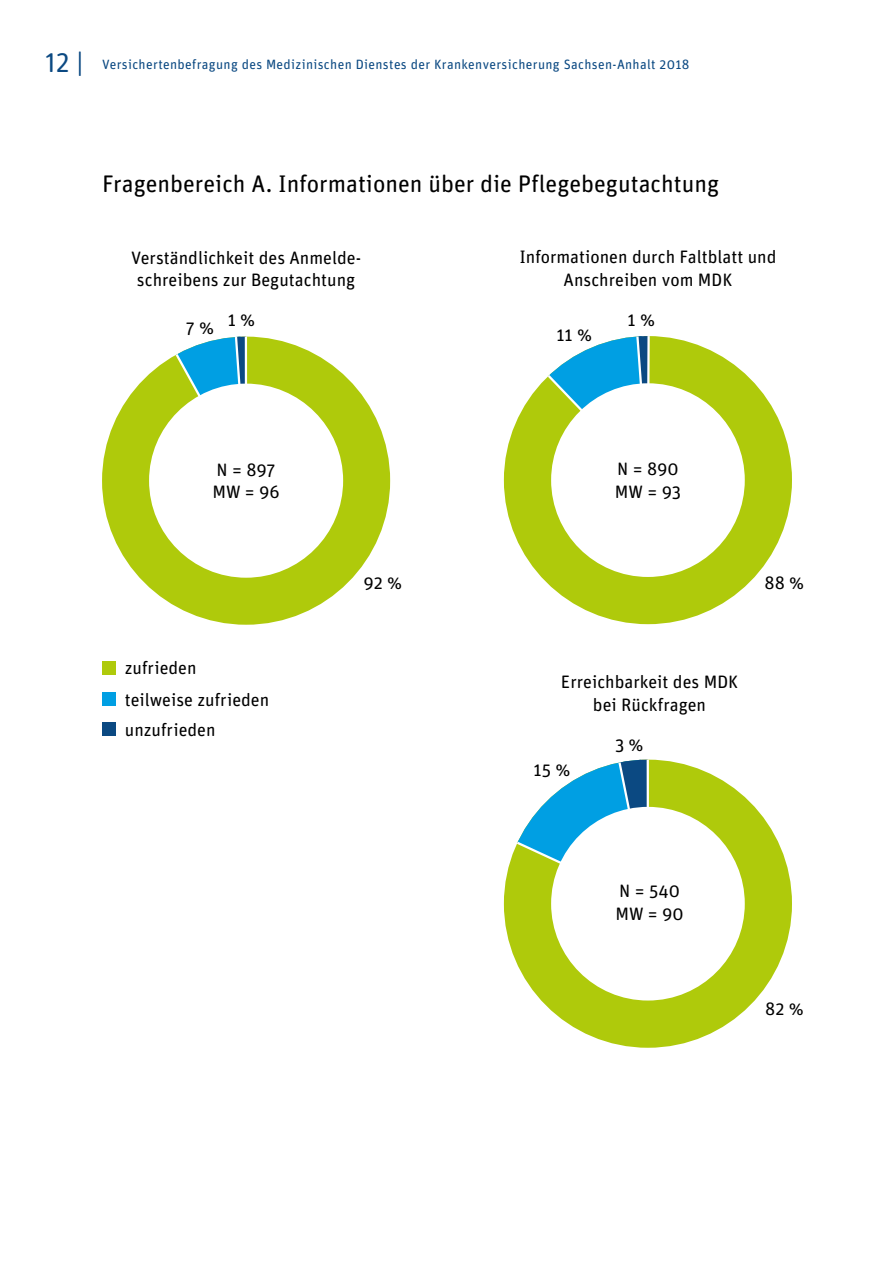
<style>
.page{position:relative;width:893px;height:1263px;background:#fff}
.page>*{position:absolute;margin:0;border:0;box-sizing:border-box;transform-origin:0 0}
.t1{font:24px "Unit Rounded OT";color:#000}
.t2{font:18px/22.5px "Unit Rounded OT";color:#000}
.t3{font:13.5px "Unit Rounded OT";letter-spacing:.025em;color:#0b4982}
.s1{font-size:27px}
</style>
<div class="page">
<div style="left:102px;top:661px;width:13px;height:14px;background:#afca0b"></div>
<div style="left:102px;top:692px;width:13px;height:13px;background:#009fe3"></div>
<div style="left:102px;top:722px;width:13px;height:14px;background:#0b4982"></div>
<div style="left:504px;top:760px;width:288px;height:288px;background:#afca0b;border-radius:50%"></div>
<svg style="left:504px;top:760px;width:146px;height:166px"></svg>
<div style="left:551px;top:807px;width:194px;height:193px;background:#fff;border-radius:50%"></div>
<div style="left:102px;top:337px;width:288px;height:288px;background:#afca0b;border-radius:50%"></div>
<svg style="left:141px;top:337px;width:108px;height:208px"></svg>
<div style="left:149px;top:384px;width:194px;height:194px;background:#fff;border-radius:50%"></div>
<div style="left:504px;top:336px;width:288px;height:288px;background:#afca0b;border-radius:50%"></div>
<svg style="left:504px;top:336px;width:147px;height:201px"></svg>
<div style="left:551px;top:383px;width:194px;height:194px;background:#fff;border-radius:50%"></div>
<p class="t3" style="left:45px;top:56px;width:646px"><span class="s1">12 |</span> Versichertenbefragung des Medizinischen Dienstes der Krankenversicherung Sachsen-Anhalt 2018</p>
<h1 class="t1" style="left:102px;top:169px;width:619px">Fragenbereich A. Informationen über die Pflegebegutachtung</h1>
<p class="t2" style="left:131px;top:246px;width:232px;text-align:center">Verständlichkeit des Anmelde&shy;schreibens zur Begutachtung</p>
<p class="t2" style="left:186px;top:312px;width:71px">7 % 1 %</p>
<p class="t2" style="left:212px;top:458px;width:69px">N = 897<br>MW = 96</p>
<p class="t2" style="left:125px;top:656px;width:73px">zufrieden</p>
<p class="t2" style="left:125px;top:688px;width:146px">teilweise zufrieden</p>
<p class="t2" style="left:125px;top:719px;width:92px">unzufrieden</p>
<p class="t2" style="left:363px;top:571px;width:40px">92 %</p>
<p class="t2" style="left:519px;top:246px;width:259px;text-align:center">Informationen durch Faltblatt und<br>Anschreiben vom MDK</p>
<p class="t2" style="left:628px;top:308px;width:29px">1 %</p>
<p class="t2" style="left:556px;top:323px;width:37px">11 %</p>
<p class="t2" style="left:615px;top:458px;width:68px">N = 890<br>MW = 93</p>
<p class="t2" style="left:764px;top:571px;width:41px">88 %</p>
<p class="t2" style="left:561px;top:671px;width:179px;text-align:center">Erreichbarkeit des MDK bei Rückfragen</p>
<p class="t2" style="left:534px;top:758px;width:38px">15 %</p>
<p class="t2" style="left:615px;top:733px;width:30px">3 %</p>
<p class="t2" style="left:615px;top:879px;width:70px">N = 540<br>MW = 90</p>
<p class="t2" style="left:765px;top:997px;width:40px">82 %</p>
</div>
